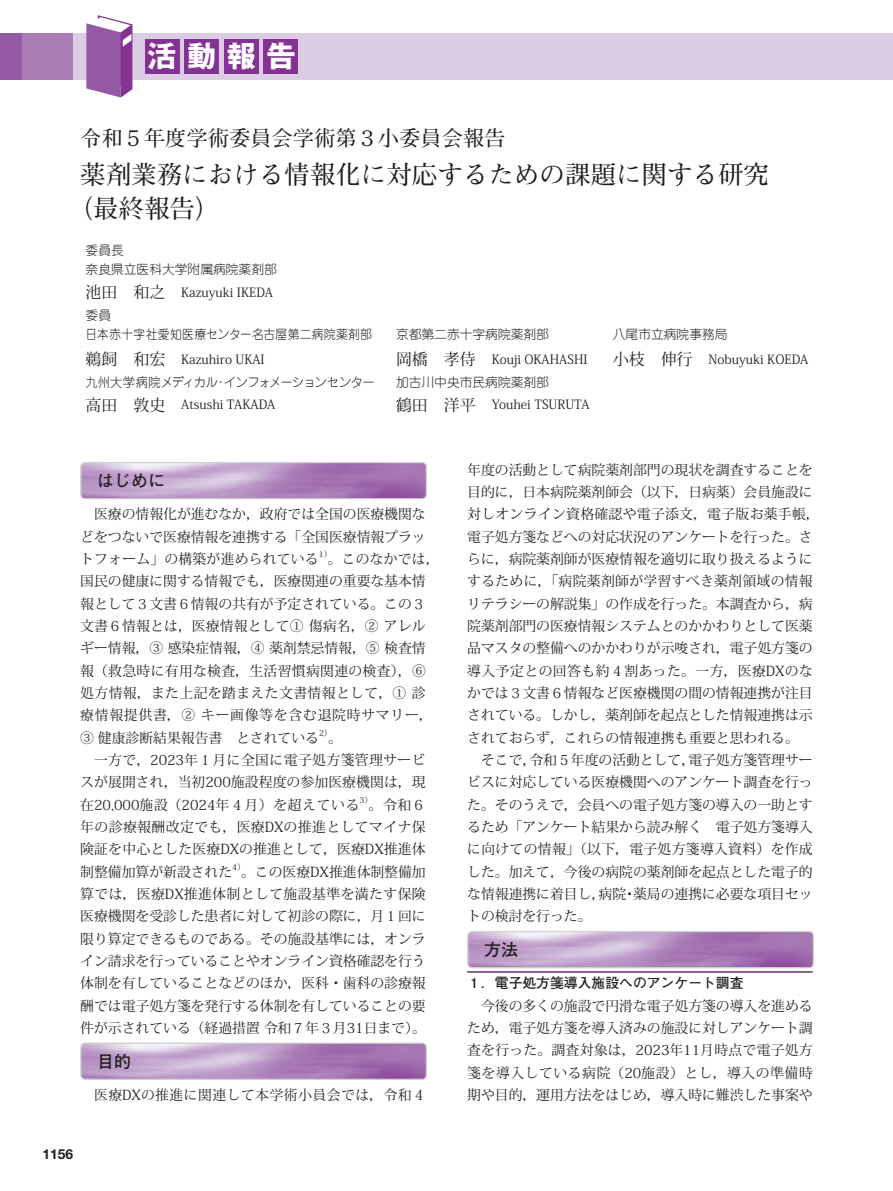
<style>
.page{position:relative;width:893px;height:1191px;background:#fff}
.page>*{position:absolute;margin:0;border:0;box-sizing:border-box;transform-origin:0 0}
.t1{font:700 29.1px "Gothic MB101 Pro";color:#fff}
.t2{font:700 25.5px/34px "Futo Min A101 Pro";color:#231f20}
.t3{font:700 21.3px "Futo Min A101 Pro";color:#231f20}
.t4{font:700 16.95px "Futo Go B101 Pro";color:#231f20}
.t5{font:13.8px/22.4px "Koz Min Pro";color:#231f20;text-align:justify}
.t6{font:13.8px "Koz Min Pro";letter-spacing:.03em;color:#231f20}
.t7{font:13.8px "Koz Min Pro";letter-spacing:.035em;color:#231f20}
.t8{font:700 13.8px "Futo Go B101 Pro";color:#231f20}
.t9{font:700 13.8px "Helvetica Neue LT Std";color:#231f20}
.t10{font:12.75px "Koz Min Pro";color:#231f20}
.t11{font:300 12.75px/19.2px "Jun 101 Pro";color:#231f20}
.t12{font:300 12.75px/19.2px "Jun 101 Pro";letter-spacing:.025em;color:#231f20}
.t13{font:300 12.75px "Jun 101 Pro";letter-spacing:-.04em;color:#231f20;scale:.96 1}
.t14{font:8.1px "Koz Min Pro";color:#231f20}
.s1{font-size:15.9px}
</style>
<div class="page">
<img style="left:82px;top:464px;width:343px;height:33px">
<div style="left:80px;top:462px;width:347px;height:37px;border:1px solid #d1d2d4;border-radius:4px"></div>
<img style="left:82px;top:1044px;width:343px;height:34px">
<div style="left:80px;top:1042px;width:347px;height:38px;border:1px solid #d1d2d4;border-radius:4px"></div>
<hr style="left:467px;top:971px;width:346px;height:1px;background:#4e0c57">
<img style="left:469px;top:933px;width:343px;height:33px">
<div style="left:467px;top:931px;width:347px;height:37px;border:1px solid #d1d2d4;border-radius:4px"></div>
<div style="left:72px;top:33px;width:821px;height:47px;background:#dccde4"></div>
<div style="left:21px;top:33px;width:51px;height:47px;background:#aa7db7"></div>
<div style="left:0;top:33px;width:21px;height:47px;background:#965aa5"></div>
<div style="left:145px;top:39px;width:35px;height:35px;background:#843294"></div>
<div style="left:184px;top:39px;width:35px;height:35px;background:#843294"></div>
<div style="left:224px;top:39px;width:35px;height:35px;background:#843294"></div>
<div style="left:263px;top:39px;width:35px;height:35px;background:#843294"></div>
<svg style="left:86px;top:15px;width:46px;height:82px"></svg>
<h1 class="t1" style="left:147px;top:32px;width:149px">活動報告</h1>
<h3 class="t3" style="left:80px;top:122px;width:427px">令和５年度学術委員会学術第３小委員会報告</h3>
<h2 class="t2" style="left:67px;top:154px;width:703px;text-indent:13px">薬剤業務における情報化に対応するための課題に関する研究（最終報告）</h2>
<p class="t11" style="left:86px;top:239px;width:193px">委員長<br>奈良県立医科大学附属病院薬剤部</p>
<p class="t10" style="left:86px;top:283px;width:189px"><span class="s1">池田　和之　</span>Kazuyuki IKEDA</p>
<p class="t12" style="left:86px;top:304px;width:288px">委員<br>日本赤十字社愛知医療センター名古屋第二病院薬剤部</p>
<p class="t11" style="left:396px;top:323px;width:155px">京都第二赤十字病院薬剤部</p>
<p class="t11" style="left:613px;top:323px;width:116px">八尾市立病院事務局</p>
<p class="t10" style="left:86px;top:350px;width:181px"><span class="s1">鵜飼　和宏　</span>Kazuhiro UKAI</p>
<p class="t10" style="left:396px;top:350px;width:193px"><span class="s1">岡橋　孝侍　</span>Kouji OKAHASHI</p>
<p class="t10" style="left:613px;top:350px;width:197px"><span class="s1">小枝　伸行　</span>Nobuyuki KOEDA</p>
<p class="t13" style="left:86px;top:371px;width:303px">九州大学病院メディカル・インフォメーションセンター</p>
<p class="t11" style="left:396px;top:370px;width:155px">加古川中央市民病院薬剤部</p>
<p class="t10" style="left:86px;top:396px;width:191px"><span class="s1">高田　敦史　</span>Atsushi TAKADA</p>
<p class="t10" style="left:396px;top:396px;width:195px"><span class="s1">鶴田　洋平　</span>Youhei TSURUTA</p>
<p class="t4" style="left:97px;top:467px;width:70px">はじめに</p>
<p class="t5" style="left:80px;top:502px;width:347px;text-indent:14px">医療の情報化が進むなか，政府では全国の医療機関などをつないで医療情報を連携する「全国医療情報プラットフォーム」の構築が進められている</p>
<p class="t14" style="left:319px;top:548px;width:15px">1）</p>
<p class="t5" style="left:80px;top:547px;width:361px;text-align:left;text-indent:247px">。このなかでは，国民の健康に関する情報でも，医療関連の重要な基本情報として３文書６情報の共有が予定されている。この３文書６情報とは，医療情報として① 傷病名，② アレルギー情報，③ 感染症情報，④ 薬剤禁忌情報，⑤ 検査情報（救急時に有用な検査，生活習慣病関連の検査），⑥処方情報，また上記を踏まえた文書情報として，① 診療情報提供書，② キー画像等を含む退院時サマリー，<br>③ 健康診断結果報告書　とされている</p>
<p class="t14" style="left:319px;top:727px;width:15px">2）</p>
<p class="t5" style="left:328px;top:726px;width:15px">。</p>
<p class="t6" style="left:94px;top:750px;width:333px">一方で，2023年１月に全国に電子処方箋管理サービ</p>
<p class="t5" style="left:80px;top:770px;width:347px">スが展開され，当初200施設程度の参加医療機関は，現</p>
<p class="t5" style="left:80px;top:793px;width:281px">在20,000施設（2024年４月）を超えている</p>
<p class="t14" style="left:360px;top:794px;width:15px">3）</p>
<p class="t5" style="left:80px;top:793px;width:347px;text-indent:288px">。令和６年の診療報酬改定でも，医療DXの推進としてマイナ保険証を中心とした医療DXの推進として，医療DX推進体制整備加算が新設された</p>
<p class="t14" style="left:232px;top:861px;width:15px">4）</p>
<p class="t5" style="left:80px;top:860px;width:347px;text-indent:161px">。この医療DX推進体制整備加算では，医療DX推進体制として施設基準を満たす保険医療機関を受診した患者に対して初診の際に，月１回に限り算定できるものである。その施設基準には，オンライン請求を行っていることやオンライン資格確認を行う体制を有していることなどのほか，医科・歯科の診療報酬では電子処方箋を発行する体制を有していることの要件が示されている（経過措置 令和７年３月31日まで）。</p>
<p class="t4" style="left:97px;top:1047px;width:36px">目的</p>
<p class="t7" style="left:94px;top:1085px;width:333px">医療DXの推進に関連して本学術小員会では，令和４</p>
<p class="t9" style="left:43px;top:1146px;width:32px">1156</p>
<p class="t5" style="left:467px;top:458px;width:354px;text-align:left">年度の活動として病院薬剤部門の現状を調査することを目的に，日本病院薬剤師会（以下，日病薬）会員施設に対しオンライン資格確認や電子添文，電子版お薬手帳，電子処方箋などへの対応状況のアンケートを行った。さらに，病院薬剤師が医療情報を適切に取り扱えるようにするために，「病院薬剤師が学習すべき薬剤領域の情報リテラシーの解説集」の作成を行った。本調査から，病院薬剤部門の医療情報システムとのかかわりとして医薬品マスタの整備へのかかわりが示唆され，電子処方箋の導入予定との回答も約４割あった。一方，医療DXのなかでは３文書６情報など医療機関の間の情報連携が注目されている。しかし，薬剤師を起点とした情報連携は示されておらず，これらの情報連携も重要と思われる。</p>
<p class="t5" style="left:467px;top:748px;width:347px;text-indent:14px">そこで，令和５年度の活動として，電子処方箋管理サービスに対応している医療機関へのアンケート調査を行った。そのうえで，会員への電子処方箋の導入の一助とするため「アンケート結果から読み解く　電子処方箋導入に向けての情報」（以下，電子処方箋導入資料）を作成した。加えて，今後の病院の薬剤師を起点とした電子的な情報連携に着目し，病院・薬局の連携に必要な項目セットの検討を行った。</p>
<p class="t4" style="left:484px;top:936px;width:36px">方法</p>
<p class="t8" style="left:467px;top:972px;width:278px">１．電子処方箋導入施設へのアンケート調査</p>
<p class="t5" style="left:467px;top:994px;width:347px;text-indent:14px">今後の多くの施設で円滑な電子処方箋の導入を進めるため，電子処方箋を導入済みの施設に対しアンケート調査を行った。調査対象は，2023年11月時点で電子処方箋を導入している病院（20施設）とし，導入の準備時期や目的，運用方法をはじめ，導入時に難渋した事案や</p>
</div>
